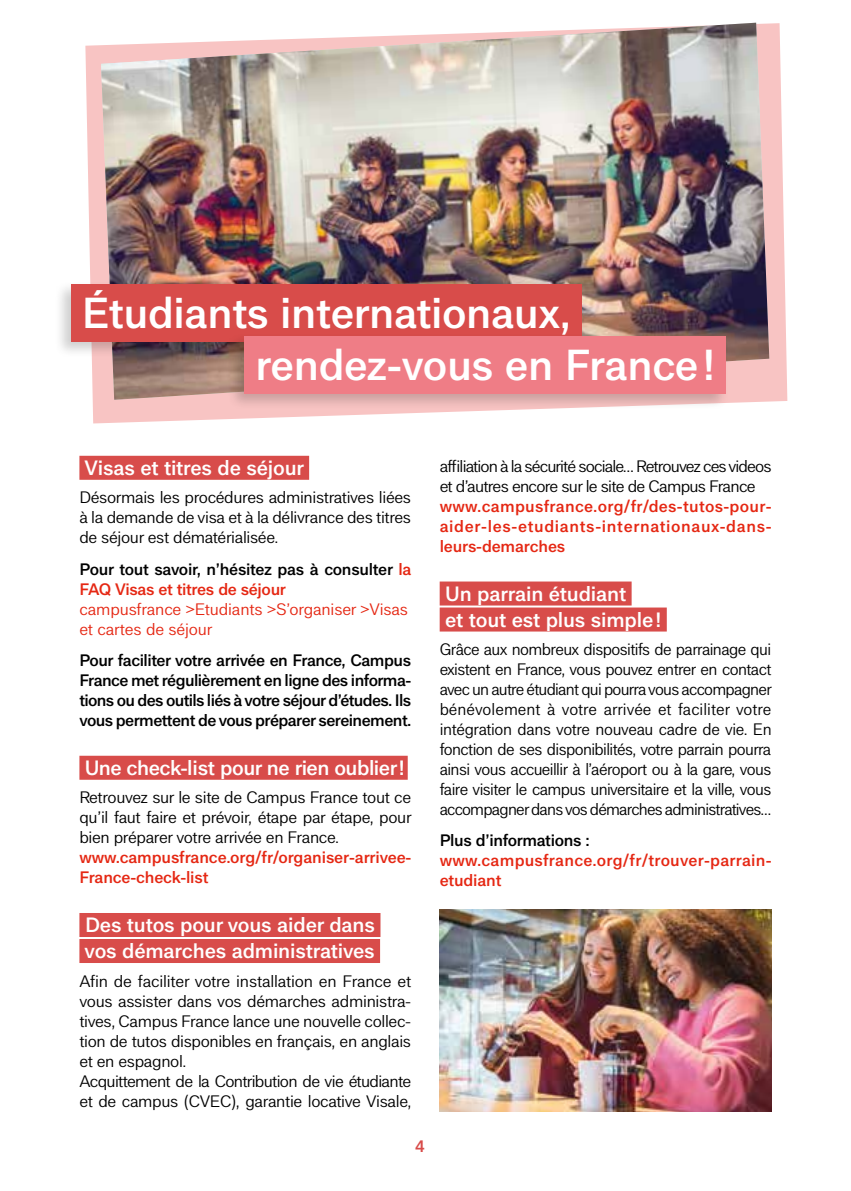
<style>
.page{position:relative;width:851px;height:1191px;background:#fff}
.page>*{position:absolute;margin:0;border:0;box-sizing:border-box;transform-origin:0 0}
.t1{font:700 41.8px/52px "Campus France Sans Beta AA";letter-spacing:-.01em;color:#fff}
.t2{font:600 20px/26px "CAMPUS FRANCE SANS BETA 1";letter-spacing:-.01em;color:#fff}
.t3{font:16px/20px "CAMPUS FRANCE SANS BETA 1";letter-spacing:-.02em;color:#000;text-align:justify}
.t4{font:600 16px/20px "CAMPUS FRANCE SANS BETA 1";letter-spacing:-.02em;color:#000}
.t5{font:600 16px/20px "CAMPUS FRANCE SANS BETA 1";letter-spacing:-.01em;color:#e52713}
.t6{font:16px/20px "CAMPUS FRANCE SANS BETA 1";letter-spacing:-.055em;color:#000}
.t7{font:16px/20px "CAMPUS FRANCE SANS BETA 1";letter-spacing:-.01em;color:#e52713}
.t8{font:600 16px/20px "CAMPUS FRANCE SANS BETA 1";letter-spacing:.015em;color:#e52713}
.t9{font:600 16px "CAMPUS FRANCE SANS BETA 1";color:#d84c4a}
.s1{color:#e52713}
</style>
<div class="page">
<svg style="left:85px;top:23px;width:702px;height:400px;fill:#f8c4c3"></svg>
<img style="left:101px;top:23px;width:668px;height:377px">
<div style="left:79px;top:456px;width:230px;height:24px;background:#d84c4a"></div>
<div style="left:79px;top:755px;width:328px;height:24px;background:#d84c4a"></div>
<div style="left:79px;top:913px;width:301px;height:24px;background:#d84c4a"></div>
<div style="left:79px;top:939px;width:301px;height:24px;background:#d84c4a"></div>
<div style="left:439px;top:581px;width:192px;height:24px;background:#d84c4a"></div>
<div style="left:439px;top:607px;width:227px;height:24px;background:#d84c4a"></div>
<img style="left:439px;top:909px;width:332px;height:202px">
<div style="left:54px;top:280px;width:531px;height:79px;background:#000;opacity:.19"></div>
<div style="left:71px;top:285px;width:510px;height:57px;background:#d84c4a"></div>
<div style="left:227px;top:332px;width:502px;height:79px;background:#000;opacity:.19"></div>
<div style="left:244px;top:337px;width:482px;height:57px;background:#ef7d86"></div>
<h1 class="t1" style="left:255px;top:285px;width:461px;text-indent:-173px">Étudiants internationaux, rendez-vous en France !</h1>
<p class="t2" style="left:85px;top:454px;width:221px">Visas et titres de séjour</p>
<p class="t3" style="left:79px;top:486px;width:333px">Désormais les procédures administratives liées à la demande de visa et à la délivrance des titres de séjour est dématérialisée.</p>
<p class="t4" style="left:79px;top:558px;width:333px">Pour tout savoir, n’hésitez pas à consulter <span class="s1">la<br>FAQ Visas et titres de séjour</span></p>
<p class="t7" style="left:79px;top:598px;width:330px">campusfrance &gt;Etudiants &gt;S’organiser &gt;Visas et cartes de séjour</p>
<p class="t4" style="left:79px;top:649px;width:333px;text-align:justify">Pour faciliter votre arrivée en France, Campus France met régulièrement en ligne des informa&shy;tions ou des outils liés à votre séjour d’études. Ils vous permettent de vous préparer sereinement.</p>
<p class="t2" style="left:85px;top:754px;width:321px">Une check-list pour ne rien oublier !</p>
<p class="t3" style="left:79px;top:786px;width:333px">Retrouvez sur le site de Campus France tout ce qu’il faut faire et prévoir, étape par étape, pour bien préparer votre arrivée en France.</p>
<p class="t5" style="left:79px;top:847px;width:333px">www.campusfrance.org/fr/organiser-arrivee-<br>France-check-list</p>
<p class="t2" style="left:85px;top:911px;width:292px">Des tutos pour vous aider dans vos démarches administratives</p>
<p class="t3" style="left:79px;top:969px;width:333px;text-align:left">Afin de faciliter votre installation en France et vous assister dans vos démarches administra&shy;tives, Campus France lance une nouvelle collec&shy;tion de tutos disponibles en français, en anglais et en espagnol.<br>Acquittement de la Contribution de vie étudiante et de campus (CVEC), garantie locative Visale,</p>
<p class="t9" style="left:415px;top:1134px;width:11px">4</p>
<p class="t6" style="left:439px;top:455px;width:333px">affiliation à la sécurité sociale… Retrouvez ces videos et d’autres encore sur le site de Campus France</p>
<p class="t5" style="left:439px;top:495px;width:333px;text-align:justify">www.campusfrance.org/fr/des-tutos-pour&shy;aider-les-etudiants-internationaux-dans&shy;leurs-demarches</p>
<p class="t2" style="left:445px;top:579px;width:217px">Un parrain étudiant<br>et tout est plus simple !</p>
<p class="t3" style="left:439px;top:638px;width:333px">Grâce aux nombreux dispositifs de parrainage qui existent en France, vous pouvez entrer en contact avec un autre étudiant qui pourra vous accompagner bénévolement à votre arrivée et faciliter votre intégration dans votre nouveau cadre de vie. En fonction de ses disponibilités, votre parrain pourra ainsi vous accueillir à l’aéroport ou à la gare, vous faire visiter le campus universitaire et la ville, vous accompagner dans vos démarches administratives…</p>
<p class="t4" style="left:439px;top:830px;width:151px">Plus d’informations :</p>
<p class="t8" style="left:439px;top:850px;width:333px">www.campusfrance.org/fr/trouver-parrain&shy;etudiant</p>
</div>
